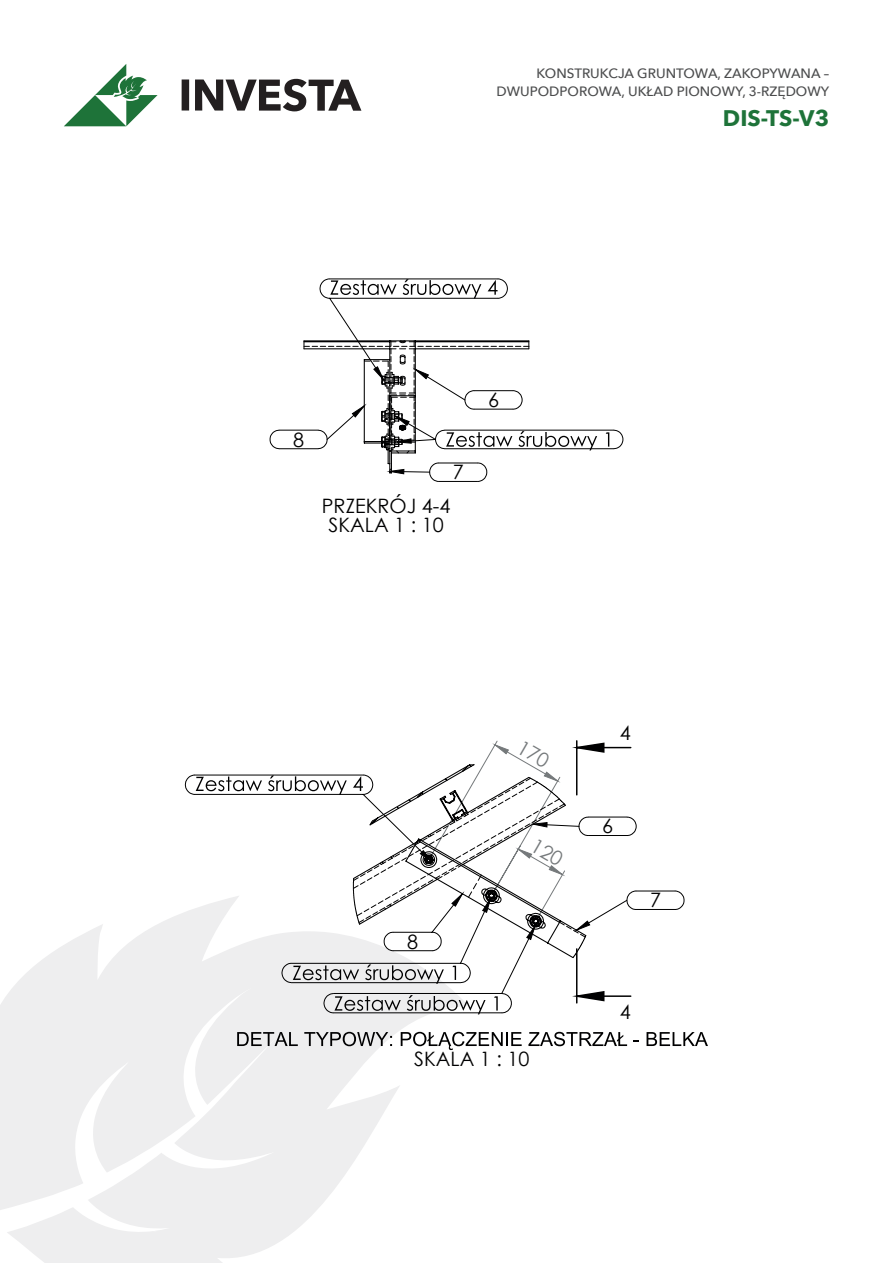
<style>
.page{position:relative;width:893px;height:1263px;background:#fff}
.page>*{position:absolute;margin:0;border:0;box-sizing:border-box;transform-origin:0 0}
.t1{font:700 22.5px "Avenir Next";color:#1e7339}
.t2{font:19.8px/19.2px "Century Gothic";color:#000001;text-align:center}
.t3{font:500 13.5px/18px "Avenir Next";color:#4b4c4d;text-align:right}
</style>
<div class="page">
<svg style="left:0;top:912px;width:460px;height:351px;fill:#eeeeef"></svg>
<div style="left:182px;top:79px;width:7px;height:32px;background:#231f20"></div>
<svg style="left:195px;top:79px;width:166px;height:32px"></svg>
<svg style="left:64px;top:64px;width:94px;height:62px"></svg>
<svg style="left:278px;top:278px;width:336px;height:204px"></svg>
<svg style="left:303px;top:340px;width:294px;height:134px"></svg>
<svg style="left:237px;top:1032px;width:61px;height:14px"></svg>
<svg style="left:304px;top:1032px;width:88px;height:14px"></svg>
<svg style="left:401px;top:1032px;width:121px;height:18px"></svg>
<svg style="left:528px;top:1032px;width:99px;height:14px"></svg>
<svg style="left:647px;top:1032px;width:61px;height:14px"></svg>
<svg style="left:185px;top:774px;width:500px;height:240px"></svg>
<svg style="left:194px;top:774px;width:482px;height:239px"></svg>
<hr style="left:577px;top:995px;width:54px;height:2px;background:#000001">
<hr style="left:577px;top:747px;width:54px;height:1px;background:#000001">
<svg style="left:268px;top:740px;width:337px;height:274px"></svg>
<p class="t3" style="left:497px;top:64px;width:334px">KONSTRUKCJA GRUNTOWA, ZAKOPYWANA –<br>DWUPODPOROWA, UKŁAD PIONOWY, 3-RZĘDOWY</p>
<h1 class="t1" style="left:723px;top:99px;width:108px">DIS-TS-V3</h1>
<h2 class="t2" style="left:293px;top:429px;width:12px">8</h2>
<h2 class="t2" style="left:453px;top:462px;width:12px">7</h2>
<h2 class="t2" style="left:322px;top:496px;width:130px">PRZEKRÓJ 4-4<br>SKALA 1 : 10</h2>
<h2 class="t2" style="left:488px;top:390px;width:12px">6</h2>
<h2 class="t2" style="left:407px;top:931px;width:12px">8</h2>
<h2 class="t2" style="left:414px;top:1048px;width:117px">SKALA 1 : 10</h2>
<h2 class="t2" style="left:620px;top:723px;width:12px">4</h2>
<h2 class="t2" style="left:602px;top:816px;width:12px">6</h2>
<h2 class="t2" style="left:650px;top:890px;width:12px">7</h2>
<h2 class="t2" style="left:620px;top:1001px;width:12px">4</h2>
</div>
